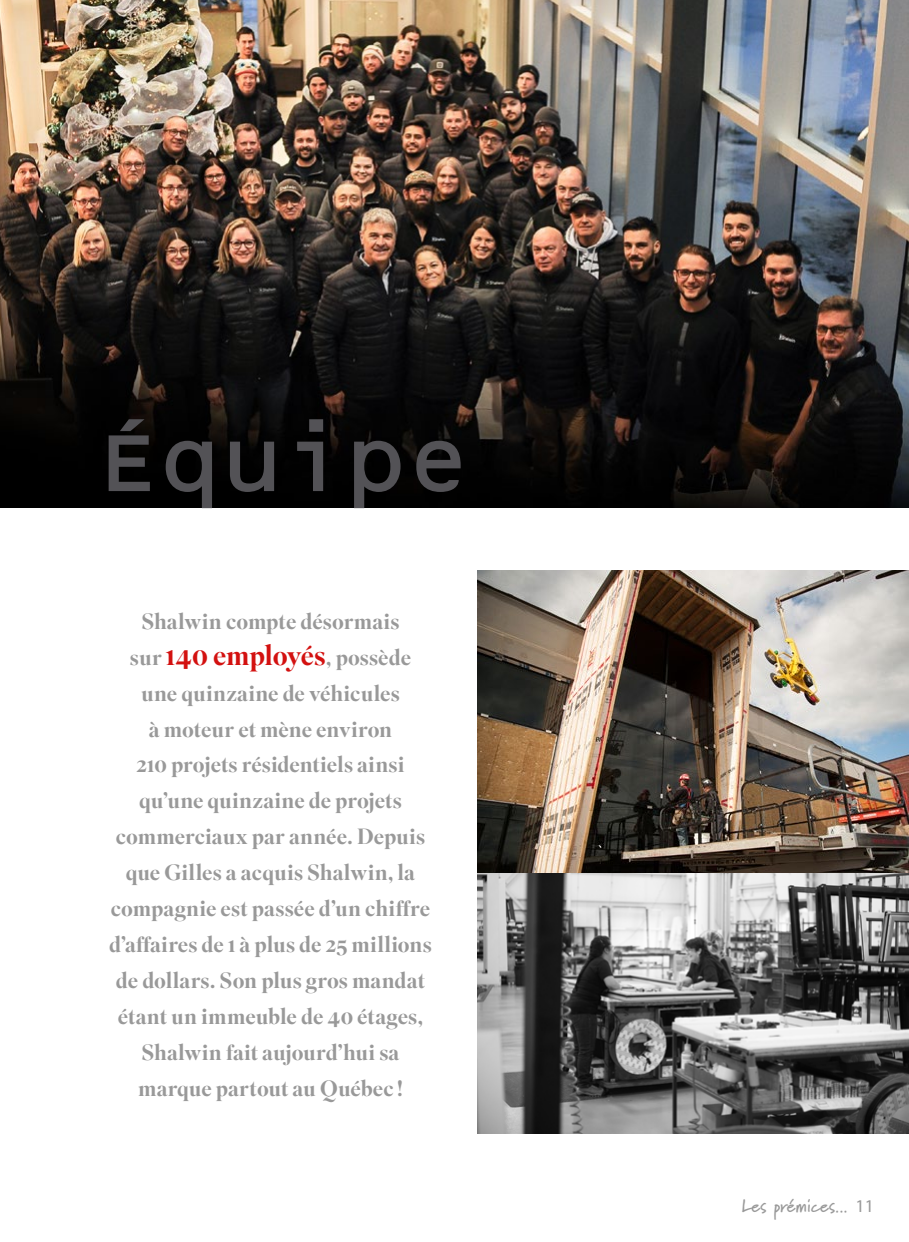
<style>
.page{position:relative;width:909px;height:1242px;background:#fff}
.page>*{position:absolute;margin:0;border:0;box-sizing:border-box;transform-origin:0 0}
.t1{font:98.6px "OCRB Std";letter-spacing:-.09em;color:#535256}
.t2{font:500 22px/36px "Superior Title";color:#999;text-align:center}
.t3{font:700 18px "Marydale";color:#999}
.s1{font-size:28px;color:#d31110}
.s2{font-family:"Myriad Pro";font-weight:400}
</style>
<div class="page">
<img style="left:0;top:0;width:909px;height:508px">
<img style="left:477px;top:873px;width:432px;height:260px">
<img style="left:477px;top:570px;width:432px;height:303px">
<h1 class="t1" style="left:92px;top:405px;width:383px">Équipe</h1>
<p class="t2" style="left:109px;top:604px;width:324px">Shalwin compte désormais<br>sur <span class="s1">140 employés</span>, possède une quinzaine de véhicules<br>à moteur et mène environ<br>210 projets résidentiels ainsi qu’une quinzaine de projets commerciaux par année. Depuis que Gilles a acquis Shalwin, la compagnie est passée d’un chiffre d’affaires de 1 à plus de 25 millions de dollars. Son plus gros mandat étant un immeuble de 40 étages,<br>Shalwin fait aujourd’hui sa marque partout au Québec !</p>
<p class="t3" style="left:742px;top:1195px;width:134px">Les prémices... <span class="s2">11</span></p>
</div>
